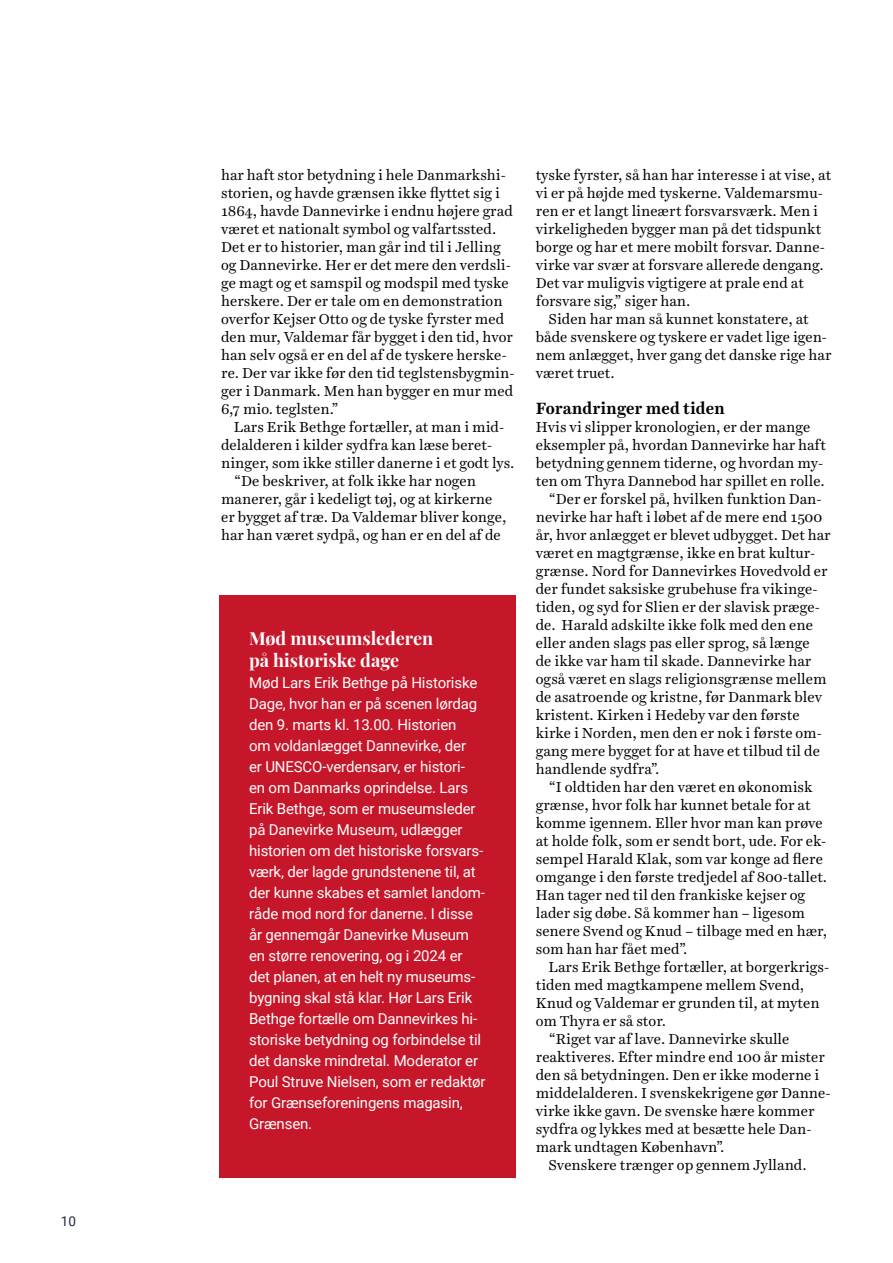
<style>
.page{position:relative;width:893px;height:1263px;background:#fff}
.page>*{position:absolute;margin:0;border:0;box-sizing:border-box;transform-origin:0 0}
.t1{font:700 18px/22.5px "Playfair Display";color:#fff}
.t2{font:700 16.5px "Harriet Text";color:#000}
.t3{font:15px/21px "Roboto";letter-spacing:-.01em;color:#fff}
.t4{font:14.55px/18px "Harriet Text";color:#000}
.t5{font:13.5px "Roboto";color:#23244f}
</style>
<div class="page">
<div style="left:219px;top:595px;width:297px;height:583px;background:#c61629"></div>
<p class="t5" style="left:61px;top:1211px;width:17px">10</p>
<p class="t4" style="left:221px;top:166px;width:295px">har haft stor betydning i hele Danmarkshi&shy;storien, og havde grænsen ikke flyttet sig i 1864, havde Dannevirke i endnu højere grad været et nationalt symbol og valfartssted.<br>Det er to historier, man går ind til i Jelling og Dannevirke. Her er det mere den verdsli&shy;ge magt og et samspil og modspil med tyske herskere. Der er tale om en demonstration overfor Kejser Otto og de tyske fyrster med den mur, Valdemar får bygget i den tid, hvor han selv også er en del af de tyskere herske&shy;re. Der var ikke før den tid teglstensbygmin&shy;ger i Danmark. Men han bygger en mur med 6,7 mio. teglsten.”</p>
<p class="t4" style="left:234px;top:418px;width:272px">Lars Erik Bethge fortæller, at man i mid-</p>
<p class="t4" style="left:221px;top:436px;width:273px">delalderen i kilder sydfra kan læse beret-</p>
<p class="t4" style="left:221px;top:454px;width:295px">ninger, som ikke stiller danerne i et godt lys.</p>
<p class="t4" style="left:234px;top:472px;width:244px">“De beskriver, at folk ikke har nogen</p>
<p class="t4" style="left:221px;top:490px;width:273px">manerer, går i kedeligt tøj, og at kirkerne</p>
<p class="t4" style="left:221px;top:508px;width:287px">er bygget af træ. Da Valdemar bliver konge,</p>
<p class="t4" style="left:221px;top:526px;width:281px">har han været sydpå, og han er en del af de</p>
<p class="t1" style="left:249px;top:625px;width:185px">Mød museumslederen på historiske dage</p>
<p class="t3" style="left:249px;top:672px;width:238px">Mød Lars Erik Bethge på Historiske Dage, hvor han er på scenen lørdag den 9. marts kl. 13.00. Historien<br>om voldanlægget Dannevirke, der<br>er UNESCO-verdensarv, er histori-<br>en om Danmarks oprindelse. Lars Erik Bethge, som er museumsleder på Danevirke Museum, udlægger historien om det historiske forsvars&shy;værk, der lagde grundstenene til, at der kunne skabes et samlet landom&shy;råde mod nord for danerne. I disse år gennemgår Danevirke Museum en større renovering, og i 2024 er det planen, at en helt ny museums&shy;bygning skal stå klar. Hør Lars Erik Bethge fortælle om Dannevirkes hi&shy;storiske betydning og forbindelse til det danske mindretal. Moderator er Poul Struve Nielsen, som er redaktør for Grænseforeningens magasin, Grænsen.</p>
<p class="t4" style="left:536px;top:166px;width:297px">tyske fyrster, så han har interesse i at vise, at</p>
<p class="t4" style="left:536px;top:184px;width:289px">vi er på højde med tyskerne. Valdemarsmu-</p>
<p class="t4" style="left:536px;top:202px;width:284px">ren er et langt lineært forsvarsværk. Men i</p>
<p class="t4" style="left:536px;top:220px;width:287px">virkeligheden bygger man på det tidspunkt</p>
<p class="t4" style="left:536px;top:238px;width:291px">borge og har et mere mobilt forsvar. Danne-</p>
<p class="t4" style="left:536px;top:256px;width:290px">virke var svær at forsvare allerede dengang.</p>
<p class="t4" style="left:536px;top:274px;width:270px">Det var muligvis vigtigere at prale end at</p>
<p class="t4" style="left:536px;top:292px;width:156px">forsvare sig,” siger han.</p>
<p class="t4" style="left:549px;top:310px;width:262px">Siden har man så kunnet konstatere, at</p>
<p class="t4" style="left:536px;top:328px;width:293px">både svenskere og tyskere er vadet lige igen-</p>
<p class="t4" style="left:536px;top:346px;width:297px">nem anlægget, hver gang det danske rige har</p>
<p class="t4" style="left:536px;top:364px;width:80px">været truet.</p>
<p class="t2" style="left:536px;top:397px;width:191px">Forandringer med tiden</p>
<p class="t4" style="left:536px;top:418px;width:276px">Hvis vi slipper kronologien, er der mange</p>
<p class="t4" style="left:536px;top:436px;width:292px">eksempler på, hvordan Dannevirke har haft</p>
<p class="t4" style="left:536px;top:454px;width:289px">betydning gennem tiderne, og hvordan my-</p>
<p class="t4" style="left:536px;top:472px;width:291px">ten om Thyra Dannebod har spillet en rolle.</p>
<p class="t4" style="left:549px;top:490px;width:275px">“Der er forskel på, hvilken funktion Dan-</p>
<p class="t4" style="left:536px;top:508px;width:288px">nevirke har haft i løbet af de mere end 1500</p>
<p class="t4" style="left:536px;top:526px;width:296px">år, hvor anlægget er blevet udbygget. Det har</p>
<p class="t4" style="left:536px;top:544px;width:281px">været en magtgrænse, ikke en brat kultur-</p>
<p class="t4" style="left:536px;top:562px;width:293px">grænse. Nord for Dannevirkes Hovedvold er</p>
<p class="t4" style="left:536px;top:580px;width:283px">der fundet saksiske grubehuse fra vikinge-</p>
<p class="t4" style="left:536px;top:598px;width:286px">tiden, og syd for Slien er der slavisk præge-</p>
<p class="t4" style="left:536px;top:616px;width:279px">de. Harald adskilte ikke folk med den ene</p>
<p class="t4" style="left:536px;top:634px;width:275px">eller anden slags pas eller sprog, så længe</p>
<p class="t4" style="left:536px;top:652px;width:277px">de ikke var ham til skade. Dannevirke har</p>
<p class="t4" style="left:536px;top:670px;width:292px">også været en slags religionsgrænse mellem</p>
<p class="t4" style="left:536px;top:688px;width:288px">de asatroende og kristne, før Danmark blev</p>
<p class="t4" style="left:536px;top:706px;width:265px">kristent. Kirken i Hedeby var den første</p>
<p class="t4" style="left:536px;top:724px;width:288px">kirke i Norden, men den er nok i første om-</p>
<p class="t4" style="left:536px;top:742px;width:286px">gang mere bygget for at have et tilbud til de</p>
<p class="t4" style="left:536px;top:760px;width:125px">handlende sydfra”.</p>
<p class="t4" style="left:549px;top:778px;width:266px">“I oldtiden har den været en økonomisk</p>
<p class="t4" style="left:536px;top:796px;width:276px">grænse, hvor folk har kunnet betale for at</p>
<p class="t4" style="left:536px;top:814px;width:288px">komme igennem. Eller hvor man kan prøve</p>
<p class="t4" style="left:536px;top:832px;width:292px">at holde folk, som er sendt bort, ude. For ek-</p>
<p class="t4" style="left:536px;top:850px;width:289px">sempel Harald Klak, som var konge ad flere</p>
<p class="t4" style="left:536px;top:868px;width:293px">omgange i den første tredjedel af 800-tallet.</p>
<p class="t4" style="left:536px;top:886px;width:271px">Han tager ned til den frankiske kejser og</p>
<p class="t4" style="left:536px;top:904px;width:271px">lader sig døbe. Så kommer han – ligesom</p>
<p class="t4" style="left:536px;top:922px;width:293px">senere Svend og Knud – tilbage med en hær,</p>
<p class="t4" style="left:536px;top:940px;width:153px">som han har fået med”.</p>
<p class="t4" style="left:549px;top:958px;width:282px">Lars Erik Bethge fortæller, at borgerkrigs-</p>
<p class="t4" style="left:536px;top:976px;width:270px">tiden med magtkampene mellem Svend,</p>
<p class="t4" style="left:536px;top:994px;width:285px">Knud og Valdemar er grunden til, at myten</p>
<p class="t4" style="left:536px;top:1012px;width:132px">om Thyra er så stor.</p>
<p class="t4" style="left:549px;top:1030px;width:242px">“Riget var af lave. Dannevirke skulle</p>
<p class="t4" style="left:536px;top:1048px;width:291px">reaktiveres. Efter mindre end 100 år mister</p>
<p class="t4" style="left:536px;top:1066px;width:285px">den så betydningen. Den er ikke moderne i</p>
<p class="t4" style="left:536px;top:1084px;width:296px">middelalderen. I svenskekrigene gør Danne-</p>
<p class="t4" style="left:536px;top:1102px;width:280px">virke ikke gavn. De svenske hære kommer</p>
<p class="t4" style="left:536px;top:1120px;width:277px">sydfra og lykkes med at besætte hele Dan-</p>
<p class="t4" style="left:536px;top:1138px;width:190px">mark undtagen København”.</p>
<p class="t4" style="left:549px;top:1156px;width:260px">Svenskere trænger op gennem Jylland.</p>
</div>
